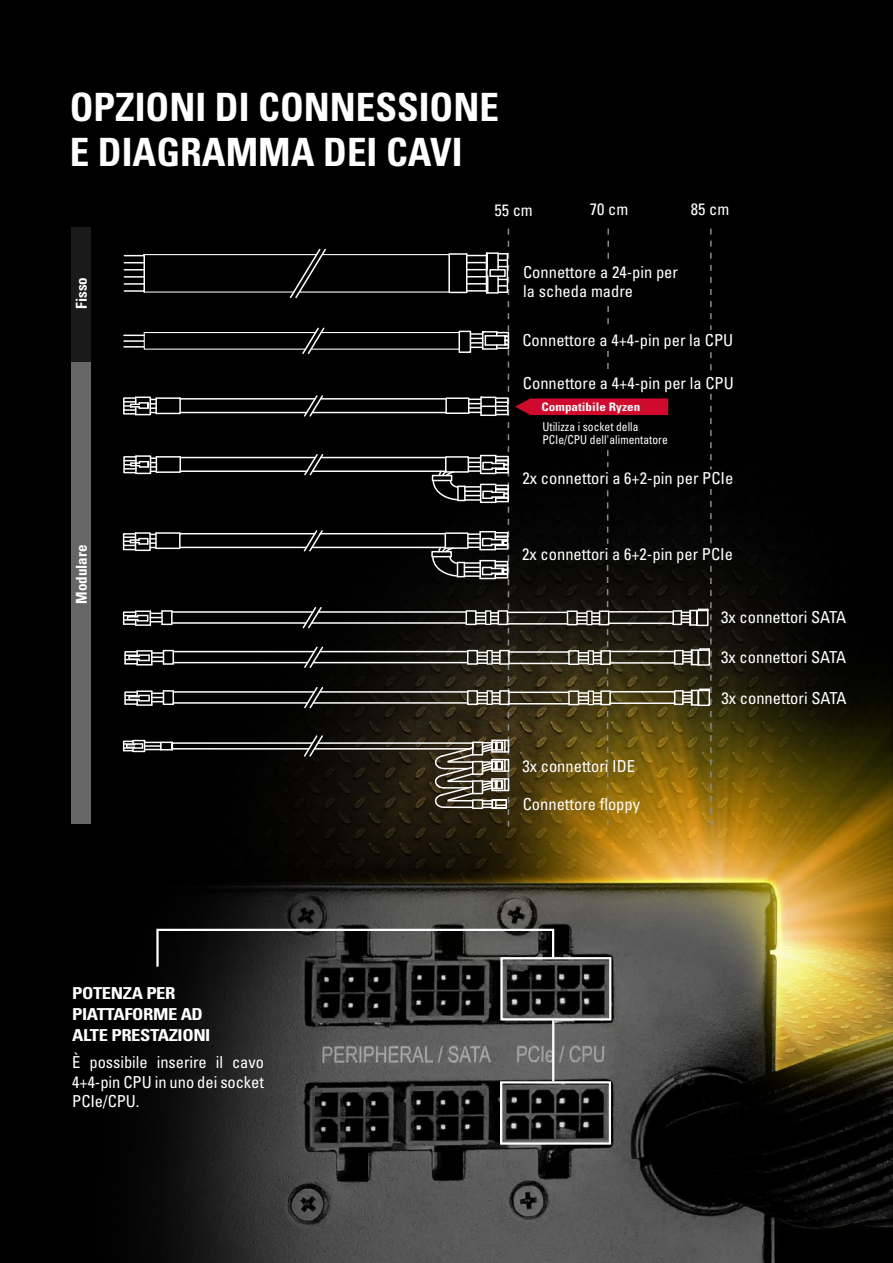
<style>
.page{position:relative;width:893px;height:1263px;background:#fff}
.page>*{position:absolute;margin:0;border:0;box-sizing:border-box;transform-origin:0 0}
.t1{font:700 condensed 39px/45px "Univers";color:#fff}
.t2{font:condensed 16.5px/19.5px "Univers";color:#fff;text-align:justify}
.t3{font:700 condensed 16.5px/21px "Univers";letter-spacing:-.02em;color:#fff;scale:1.13 1}
.t4{font:700 condensed 15px "Univers";color:#fff}
.t5{font:condensed 12.15px/13.5px "Univers";color:#fff;scale:.95 1}
.t6{font:700 condensed 11.7px "Univers";color:#fff;scale:1.13 1}
</style>
<div class="page">
<img style="left:0;top:0;width:893px;height:1263px">
<div style="left:72px;top:362px;width:19px;height:461px;background:#666"></div>
<hr style="left:180px;top:533px;width:135px;height:1px;background:#fff">
<hr style="left:180px;top:547px;width:126px;height:1px;background:#fff">
<hr style="left:312px;top:547px;width:133px;height:1px;background:#fff">
<hr style="left:321px;top:533px;width:124px;height:1px;background:#fff">
<hr style="left:318px;top:742px;width:155px;height:2px;background:#fff">
<hr style="left:314px;top:748px;width:156px;height:1px;background:#fff">
<svg style="left:122px;top:531px;width:61px;height:21px"></svg>
<svg style="left:302px;top:529px;width:22px;height:24px"></svg>
<hr style="left:124px;top:283px;width:20px;height:2px;background:#fff">
<hr style="left:124px;top:290px;width:20px;height:2px;background:#fff">
<svg style="left:124px;top:255px;width:19px;height:1px"></svg>
<hr style="left:124px;top:276px;width:20px;height:2px;background:#fff">
<svg style="left:124px;top:262px;width:19px;height:1px"></svg>
<svg style="left:124px;top:269px;width:19px;height:1px"></svg>
<hr style="left:144px;top:291px;width:150px;height:2px;background:#fff">
<hr style="left:144px;top:254px;width:173px;height:1px;background:#fff">
<hr style="left:323px;top:254px;width:126px;height:1px;background:#fff">
<hr style="left:299px;top:291px;width:150px;height:2px;background:#fff">
<hr style="left:321px;top:332px;width:138px;height:1px;background:#fff">
<hr style="left:311px;top:349px;width:148px;height:1px;background:#fff">
<hr style="left:180px;top:457px;width:135px;height:1px;background:#fff">
<hr style="left:180px;top:470px;width:127px;height:2px;background:#fff">
<svg style="left:303px;top:453px;width:22px;height:24px"></svg>
<hr style="left:312px;top:470px;width:134px;height:2px;background:#fff">
<hr style="left:321px;top:457px;width:125px;height:1px;background:#fff">
<svg style="left:123px;top:455px;width:59px;height:20px"></svg>
<hr style="left:180px;top:398px;width:135px;height:2px;background:#fff">
<hr style="left:180px;top:412px;width:127px;height:1px;background:#fff">
<svg style="left:303px;top:394px;width:21px;height:24px"></svg>
<svg style="left:124px;top:326px;width:202px;height:29px;background:#181818"></svg>
<svg style="left:288px;top:247px;width:39px;height:52px;background:#1e1e1e"></svg>
<hr style="left:312px;top:412px;width:134px;height:1px;background:#fff">
<hr style="left:321px;top:398px;width:125px;height:2px;background:#fff">
<svg style="left:122px;top:396px;width:60px;height:20px"></svg>
<hr style="left:156px;top:397px;width:24px;height:2px;background:#fff">
<hr style="left:143px;top:255px;width:2px;height:37px;background:#fff">
<div style="left:72px;top:227px;width:19px;height:135px;background:#1a1a1a"></div>
<svg style="left:301px;top:606px;width:22px;height:24px"></svg>
<svg style="left:122px;top:609px;width:51px;height:17px"></svg>
<hr style="left:172px;top:611px;width:141px;height:2px;background:#fff">
<hr style="left:318px;top:611px;width:148px;height:2px;background:#fff">
<hr style="left:312px;top:622px;width:154px;height:2px;background:#fff">
<hr style="left:172px;top:622px;width:134px;height:2px;background:#fff">
<svg style="left:303px;top:645px;width:21px;height:24px"></svg>
<svg style="left:124px;top:649px;width:51px;height:16px"></svg>
<hr style="left:173px;top:651px;width:141px;height:1px;background:#fff">
<hr style="left:320px;top:651px;width:147px;height:1px;background:#fff">
<hr style="left:314px;top:662px;width:154px;height:1px;background:#fff">
<hr style="left:173px;top:662px;width:134px;height:1px;background:#fff">
<svg style="left:303px;top:686px;width:21px;height:24px"></svg>
<svg style="left:124px;top:689px;width:51px;height:17px"></svg>
<hr style="left:173px;top:691px;width:141px;height:2px;background:#fff">
<hr style="left:320px;top:691px;width:147px;height:2px;background:#fff">
<hr style="left:314px;top:702px;width:154px;height:2px;background:#fff">
<hr style="left:173px;top:702px;width:134px;height:2px;background:#fff">
<svg style="left:431px;top:228px;width:281px;height:603px;background:#2b2315"></svg>
<div style="left:588px;top:690px;width:6px;height:15px;border:1px solid #fff"></div>
<div style="left:489px;top:269px;width:17px;height:8px;border:1px solid #fff"></div>
<svg style="left:122px;top:734px;width:202px;height:24px;background:#2b2b2b"></svg>
<div style="left:500px;top:957px;width:111px;height:63px;border:2px solid #fff"></div>
<div style="left:500px;top:1081px;width:111px;height:64px;border:2px solid #fff"></div>
<svg style="left:155px;top:928px;width:400px;height:41px;background:#393939"></svg>
<hr style="left:552px;top:1020px;width:2px;height:61px;background:#fff">
<h1 class="t1" style="left:70px;top:84px;width:431px">OPZIONI DI CONNESSIONE<br>E DIAGRAMMA DEI CAVI</h1>
<p class="t4" style="left:72px;top:309px;width:33px;rotate:-90deg">Fisso</p>
<p class="t4" style="left:72px;top:604px;width:61px;rotate:-90deg">Modulare</p>
<p class="t3" style="left:72px;top:983px;width:124px">POTENZA PER<br>PIATTAFORME AD<br>ALTE PRESTAZIONI</p>
<p class="t2" style="left:72px;top:1052px;width:193px">È possibile inserire il cavo 4+4-pin CPU in uno dei socket PCIe/CPU.</p>
<p class="t2" style="left:494px;top:200px;width:40px">55 cm</p>
<p class="t2" style="left:590px;top:199px;width:40px">70 cm</p>
<p class="t2" style="left:691px;top:199px;width:40px">85 cm</p>
<p class="t2" style="left:523px;top:262px;width:156px">Connettore a 24-pin per la scheda madre</p>
<p class="t2" style="left:522px;top:330px;width:212px">Connettore a 4+4-pin per la CPU</p>
<p class="t2" style="left:523px;top:373px;width:212px">Connettore a 4+4-pin per la CPU</p>
<p class="t5" style="left:542px;top:420px;width:134px">Utilizza i socket della<br>PCIe/CPU dell'alimentatore</p>
<p class="t6" style="left:542px;top:400px;width:89px">Compatibile Ryzen</p>
<p class="t2" style="left:523px;top:468px;width:212px">2x connettori a 6+2-pin per PCIe</p>
<p class="t2" style="left:522px;top:545px;width:212px">2x connettori a 6+2-pin per PCIe</p>
<p class="t2" style="left:522px;top:756px;width:114px">3x connettori IDE</p>
<p class="t2" style="left:523px;top:794px;width:119px">Connettore floppy</p>
<p class="t2" style="left:721px;top:607px;width:126px">3x connettori SATA</p>
<p class="t2" style="left:721px;top:647px;width:126px">3x connettori SATA</p>
<p class="t2" style="left:722px;top:688px;width:126px">3x connettori SATA</p>
</div>
